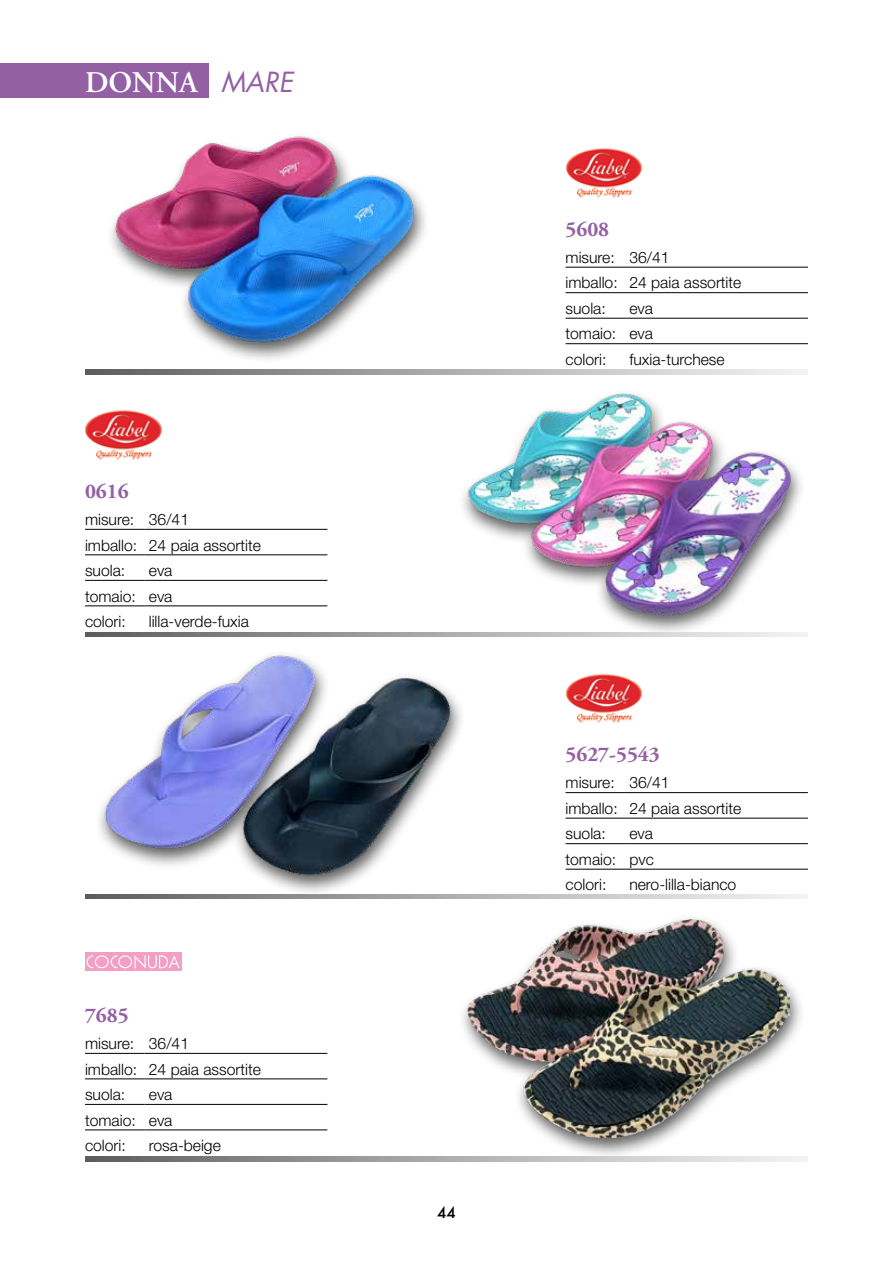
<style>
.page{position:relative;width:893px;height:1263px;background:#fff}
.page>*{position:absolute;margin:0;border:0;box-sizing:border-box;transform-origin:0 0}
.t1{font:600 30px "Adobe Garamond Pro";color:#fff}
.t2{font:700 21px "Adobe Garamond Pro";color:#9460a4}
.t3{font:300 15.75px/25.5px "Helvetica Neue LT Std";color:#000}
.t4{font:500 15px "Futura";color:#000}
.s1{font-family:"Futura Std";font-weight:400;font-style:italic;font-size:27px;color:#9460a4}
</style>
<div class="page">
<img style="left:566px;top:147px;width:76px;height:51px">
<hr style="left:566px;top:267px;width:59px;height:1px;background:#000">
<hr style="left:625px;top:267px;width:183px;height:1px;background:#000">
<hr style="left:566px;top:292px;width:59px;height:1px;background:#000">
<hr style="left:625px;top:292px;width:183px;height:1px;background:#000">
<hr style="left:566px;top:318px;width:59px;height:1px;background:#000">
<hr style="left:625px;top:318px;width:183px;height:1px;background:#000">
<hr style="left:566px;top:343px;width:59px;height:1px;background:#000">
<hr style="left:625px;top:343px;width:183px;height:1px;background:#000">
<img style="left:85px;top:409px;width:77px;height:51px">
<hr style="left:85px;top:529px;width:60px;height:1px;background:#000">
<hr style="left:145px;top:529px;width:182px;height:1px;background:#000">
<hr style="left:85px;top:555px;width:60px;height:1px;background:#000">
<hr style="left:145px;top:555px;width:182px;height:1px;background:#000">
<hr style="left:85px;top:580px;width:60px;height:1px;background:#000">
<hr style="left:145px;top:580px;width:182px;height:1px;background:#000">
<hr style="left:85px;top:606px;width:60px;height:1px;background:#000">
<hr style="left:145px;top:606px;width:182px;height:1px;background:#000">
<img style="left:566px;top:673px;width:76px;height:50px">
<hr style="left:566px;top:792px;width:59px;height:1px;background:#000">
<hr style="left:625px;top:792px;width:183px;height:1px;background:#000">
<hr style="left:566px;top:818px;width:59px;height:1px;background:#000">
<hr style="left:625px;top:818px;width:183px;height:1px;background:#000">
<hr style="left:566px;top:843px;width:59px;height:1px;background:#000">
<hr style="left:625px;top:843px;width:183px;height:1px;background:#000">
<hr style="left:566px;top:869px;width:59px;height:1px;background:#000">
<hr style="left:625px;top:869px;width:183px;height:1px;background:#000">
<hr style="left:85px;top:1053px;width:60px;height:1px;background:#000">
<hr style="left:145px;top:1053px;width:182px;height:1px;background:#000">
<hr style="left:85px;top:1078px;width:60px;height:1px;background:#000">
<hr style="left:145px;top:1078px;width:182px;height:1px;background:#000">
<hr style="left:85px;top:1104px;width:60px;height:1px;background:#000">
<hr style="left:145px;top:1104px;width:182px;height:1px;background:#000">
<hr style="left:85px;top:1130px;width:60px;height:1px;background:#000">
<hr style="left:145px;top:1130px;width:182px;height:1px;background:#000">
<img style="left:85px;top:136px;width:356px;height:239px">
<img style="left:446px;top:393px;width:362px;height:244px">
<div style="left:95px;top:652px;width:370px;height:244px;background:#000;opacity:.65"></div>
<img style="left:95px;top:652px;width:366px;height:228px">
<div style="left:457px;top:913px;width:348px;height:244px;background:#000;opacity:.65"></div>
<img style="left:468px;top:920px;width:321px;height:218px">
<svg style="left:85px;top:370px;width:723px;height:4px;background:#ababaa"></svg>
<svg style="left:85px;top:632px;width:723px;height:4px;background:#ababaa"></svg>
<svg style="left:85px;top:894px;width:723px;height:5px;background:#ababaa"></svg>
<svg style="left:85px;top:1157px;width:723px;height:4px;background:#ababaa"></svg>
<div style="left:0;top:64px;width:208px;height:34px;background:#9460a4"></div>
<div style="left:85px;top:953px;width:97px;height:18px;background:#f39fc5"></div>
<svg style="left:87px;top:955px;width:93px;height:14px"></svg>
<h1 class="t1" style="left:85px;top:65px;width:210px">DONNA <span class="s1">MARE</span></h1>
<h2 class="t2" style="left:85px;top:479px;width:45px">0616</h2>
<p class="t3" style="left:85px;top:506px;width:177px">misure: 36/41<br>imballo: 24 paia assortite suola:</p>
<p class="t3" style="left:85px;top:557px;width:89px;text-align:justify;text-indent:64px">eva tomaio: eva colori:</p>
<p class="t3" style="left:149px;top:608px;width:102px">lilla-verde-fuxia</p>
<h2 class="t2" style="left:85px;top:1003px;width:45px">7685</h2>
<p class="t3" style="left:85px;top:1030px;width:177px">misure: 36/41<br>imballo: 24 paia assortite suola:</p>
<p class="t3" style="left:85px;top:1081px;width:89px;text-align:justify;text-indent:64px">eva tomaio: eva colori:</p>
<p class="t3" style="left:149px;top:1132px;width:74px">rosa-beige</p>
<h2 class="t2" style="left:566px;top:217px;width:45px">5608</h2>
<p class="t3" style="left:566px;top:244px;width:177px">misure: 36/41<br>imballo: 24 paia assortite suola:</p>
<p class="t3" style="left:566px;top:295px;width:89px;text-align:justify;text-indent:64px">eva tomaio: eva colori:</p>
<p class="t3" style="left:629px;top:346px;width:97px">fuxia-turchese</p>
<h2 class="t2" style="left:566px;top:742px;width:96px">5627-5543</h2>
<p class="t3" style="left:566px;top:770px;width:177px">misure: 36/41<br>imballo: 24 paia assortite suola:</p>
<p class="t3" style="left:566px;top:821px;width:90px;text-align:justify;text-indent:64px">eva tomaio: pvc colori:</p>
<p class="t3" style="left:629px;top:872px;width:109px">nero-lilla-bianco</p>
<p class="t4" style="left:437px;top:1202px;width:20px">44</p>
</div>
